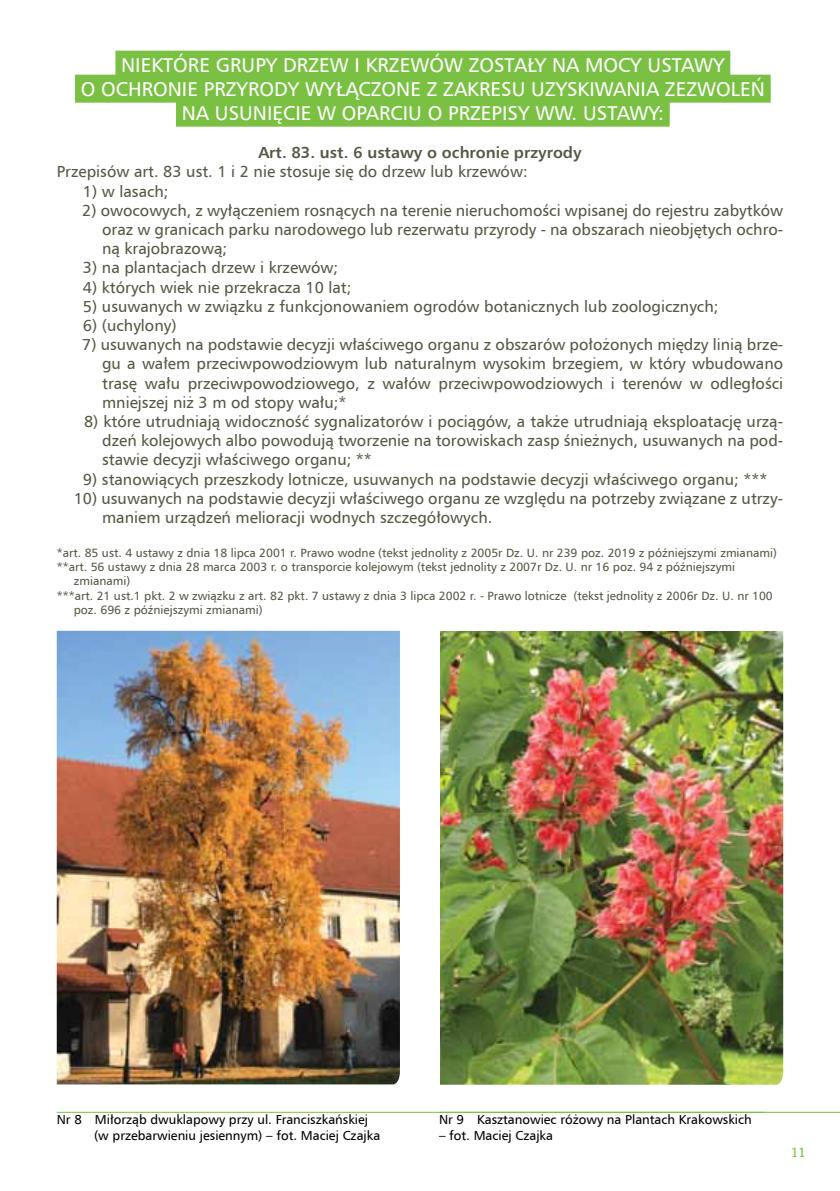
<style>
.page{position:relative;width:840px;height:1191px;background:#fff}
.page>*{position:absolute;margin:0;border:0;box-sizing:border-box;transform-origin:0 0}
.t1{font:20px "Humnst 777 EU";color:#fff}
.t2{font:16px/19.2px "Humnst 777 EU";color:#585747;text-align:justify}
.t3{font:700 16px "Humnst 777 EU";color:#585747}
.t4{font:14px "Naomi Sans EFN";color:#7ac143}
.t5{font:13px/15.6px "Humnst 777 EU";color:#000}
.t6{font:12px "Humnst 777 EU";color:#585747}
</style>
<div class="page">
<div style="left:115px;top:51px;width:614px;height:28px;background:#7ac143"></div>
<div style="left:75px;top:75px;width:695px;height:28px;background:#7ac143"></div>
<div style="left:176px;top:99px;width:493px;height:28px;background:#7ac143"></div>
<img style="left:57px;top:631px;width:343px;height:453px">
<hr style="left:57px;top:1112px;width:707px;height:1px;background:#7ac143">
<img style="left:440px;top:631px;width:342px;height:453px">
<hr style="left:439px;top:1112px;width:400px;height:1px;background:#7ac143">
<p class="t1" style="left:121px;top:52px;width:26px">Niektóre</p>
<p class="t1" style="left:216px;top:52px;width:14px">grupy</p>
<p class="t1" style="left:283px;top:52px;width:14px">drzew</p>
<p class="t1" style="left:354px;top:52px;width:26px">i krzewów</p>
<p class="t1" style="left:468px;top:52px;width:13px">zostały</p>
<p class="t1" style="left:551px;top:52px;width:48px">na mocy</p>
<p class="t1" style="left:647px;top:52px;width:14px">ustawy</p>
<p class="t1" style="left:81px;top:76px;width:73px">oochronie</p>
<p class="t1" style="left:204px;top:76px;width:13px">przyrody</p>
<p class="t1" style="left:305px;top:76px;width:15px">wył</p>
<p class="t1" style="left:345px;top:76px;width:27px">ączone</p>
<p class="t1" style="left:426px;top:76px;width:29px">z zakresu</p>
<p class="t1" style="left:531px;top:76px;width:13px">uzyskiwania</p>
<p class="t1" style="left:664px;top:76px;width:13px">zezwole</p>
<p class="t1" style="left:750px;top:76px;width:16px">ń</p>
<p class="t1" style="left:182px;top:100px;width:45px">na usunięcie</p>
<p class="t1" style="left:317px;top:100px;width:37px">w oparciu</p>
<p class="t1" style="left:427px;top:100px;width:32px">o przepisy</p>
<p class="t1" style="left:535px;top:100px;width:62px">ww. ustawy</p>
<p class="t1" style="left:657px;top:100px;width:7px">:</p>
<p class="t3" style="left:258px;top:142px;width:324px">Art. 83. ust. 6 ustawy o ochronie przyrody</p>
<p class="t2" style="left:57px;top:162px;width:472px">Przepisów art. 83 ust. 1 i 2 nie stosuje się do drzew lub krzewów:</p>
<p class="t2" style="left:83px;top:181px;width:87px">1) w lasach;</p>
<p class="t2" style="left:102px;top:200px;width:682px;text-indent:-20px">2) owocowych, z wyłączeniem rosnących na terenie nieruchomości wpisanej do rejestru zabytków oraz w granicach parku narodowego lub rezerwatu przyrody - na obszarach nieobjętych ochro&shy;ną krajobrazową;</p>
<p class="t2" style="left:83px;top:258px;width:256px">3) na plantacjach drzew i krzewów;</p>
<p class="t2" style="left:83px;top:277px;width:270px">4) których wiek nie przekracza 10 lat;</p>
<p class="t2" style="left:83px;top:296px;width:636px">5) usuwanych w związku z funkcjonowaniem ogrodów botanicznych lub zoologicznych;</p>
<p class="t2" style="left:83px;top:315px;width:95px">6) (uchylony)</p>
<p class="t2" style="left:102px;top:335px;width:682px;text-indent:-20px">7) usuwanych na podstawie decyzji właściwego organu z obszarów położonych między linią brze&shy;gu a wałem przeciwpowodziowym lub naturalnym wysokim brzegiem, w który wbudowano trasę wału przeciwpowodziowego, z wałów przeciwpowodziowych i terenów w odległości mniejszej niż 3 m od stopy wału;*</p>
<p class="t2" style="left:102px;top:411px;width:682px;text-indent:-18px">8) które utrudniają widoczność sygnalizatorów i pociągów, a także utrudniają eksploatację urzą&shy;dzeń kolejowych albo powodują tworzenie na torowiskach zasp śnieżnych, usuwanych na pod&shy;stawie decyzji właściwego organu; **</p>
<p class="t2" style="left:83px;top:469px;width:685px">9) stanowiących przeszkody lotnicze, usuwanych na podstawie decyzji właściwego organu; ***</p>
<p class="t2" style="left:102px;top:488px;width:682px;text-indent:-28px">10) usuwanych na podstawie decyzji właściwego organu ze względu na potrzeby związane z utrzy&shy;maniem urządzeń melioracji wodnych szczegółowych.</p>
<p class="t6" style="left:57px;top:545px;width:721px">*art. 85 ust. 4 ustawy z dnia 18 lipca 2001 r. Prawo wodne (tekst jednolity z 2005r Dz. U. nr 239 poz. 2019 z późniejszymi zmianami)</p>
<p class="t6" style="left:57px;top:559px;width:679px">**art. 56 ustawy z dnia 28 marca 2003 r. o transporcie kolejowym (tekst jednolity z 2007r Dz. U. nr 16 poz. 94 z późniejszymi</p>
<p class="t6" style="left:74px;top:574px;width:58px">zmianami)</p>
<p class="t6" style="left:57px;top:588px;width:717px">***art. 21 ust.1 pkt. 2 w związku z art. 82 pkt. 7 ustawy z dnia 3 lipca 2002 r. - Prawo lotnicze (tekst jednolity z 2006r Dz. U. nr 100</p>
<p class="t6" style="left:74px;top:602px;width:190px">poz. 696 z późniejszymi zmianami)</p>
<p class="t5" style="left:94px;top:1111px;width:287px;text-indent:-37px">Nr 8 Miłorząb dwuklapowy przy ul. Franciszkańskiej (w przebarwieniu jesiennym) – fot. Maciej Czajka</p>
<p class="t5" style="left:439px;top:1111px;width:314px">Nr 9 Kasztanowiec różowy na Plantach Krakowskich</p>
<p class="t5" style="left:439px;top:1127px;width:115px">– fot. Maciej Czajka</p>
<p class="t4" style="left:790px;top:1143px;width:17px">11</p>
</div>
